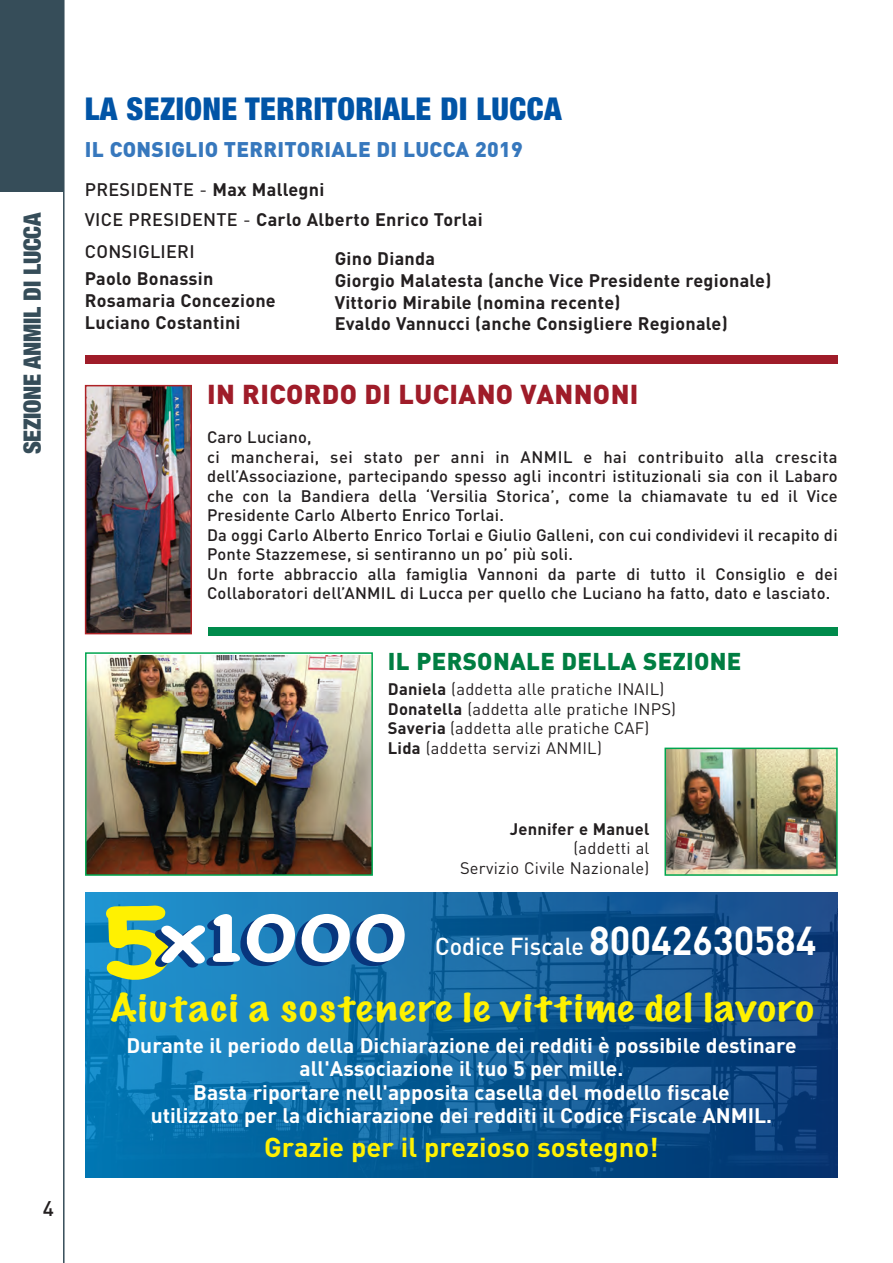
<style>
.page{position:relative;width:893px;height:1263px;background:#fff}
.page>*{position:absolute;margin:0;border:0;box-sizing:border-box;transform-origin:0 0}
.t1{font:700 102.75px "Chalkboard";color:#fff101;scale:1.31 1}
.t2{font:700 66.9px "Chalkboard";letter-spacing:.01em;color:#fff;scale:1.31 1}
.t3{font:100 34.95px "Marker Felt";letter-spacing:.045em;color:#fff101;scale:1.27 1}
.t4{font:900 condensed 31.5px "Helvetica Neue";letter-spacing:.015em;color:#0154a6}
.t5{font:700 27px "DIN";color:#fff101}
.t6{font:900 27px "DIN";letter-spacing:.015em;color:#9f1c29}
.t7{font:500 24.3px "DIN";color:#fff;scale:.96 1}
.t8{font:900 24px "DIN";letter-spacing:.015em;color:#007e42}
.t9{font:900 condensed 24px "Helvetica Neue";letter-spacing:-.01em;color:#364d59}
.t10{font:900 21px "DIN";letter-spacing:.015em;color:#3778bd}
.t11{font:500 21px "DIN";color:#231f20}
.t12{font:700 20.85px "DIN";color:#fff}
.t13{font:700 18px "DIN";letter-spacing:.015em;color:#231f20}
.t14{font:500 18px "DIN";letter-spacing:.015em;color:#231f20}
.t15{font:500 16.5px/19.5px "DIN";letter-spacing:.015em;color:#231f20}
.t16{font:16.5px "DIN";letter-spacing:.015em;color:#231f20}
.t17{font:700 16.5px "DIN";letter-spacing:.015em;color:#231f20}
.s1{font-weight:500}
.s2{font-weight:400}
.s3{font-weight:700}
.s4{font-weight:700;font-size:39.9px}
</style>
<div class="page">
<div style="left:0;top:0;width:64px;height:191px;background:#364d59"></div>
<hr style="left:63px;top:0;width:2px;height:1263px;background:#364d59">
<img style="left:86px;top:892px;width:752px;height:286px">
<img style="left:88px;top:388px;width:101px;height:243px">
<div style="left:85px;top:385px;width:107px;height:249px;border:2px solid #ae2226"></div>
<div style="left:85px;top:355px;width:753px;height:8px;background:#9f1c29"></div>
<div style="left:208px;top:627px;width:630px;height:9px;background:#008b4c"></div>
<img style="left:88px;top:655px;width:282px;height:218px">
<div style="left:85px;top:652px;width:288px;height:224px;border:2px solid #00a54f"></div>
<img style="left:667px;top:751px;width:168px;height:122px">
<div style="left:664px;top:748px;width:174px;height:128px;border:2px solid #00a54f"></div>
<p class="t9" style="left:19px;top:454px;width:243px;rotate:-90deg">SEZIONE ANMIL DI LUCCA</p>
<p class="t11" style="left:43px;top:1201px;width:13px">4</p>
<p class="t4" style="left:85px;top:91px;width:478px">LA SEZIONE TERRITORIALE DI LUCCA</p>
<p class="t10" style="left:85px;top:142px;width:439px">IL CONSIGLIO TERRITORIALE DI LUCCA 2019</p>
<p class="t13" style="left:85px;top:183px;width:241px"><span class="s1">PRESIDENTE</span> <span class="s2">-</span> Max Mallegni</p>
<p class="t13" style="left:85px;top:213px;width:399px"><span class="s1">VICE PRESIDENTE</span> <span class="s2">-</span> Carlo Alberto Enrico Torlai</p>
<p class="t14" style="left:85px;top:245px;width:111px">CONSIGLIERI</p>
<p class="t13" style="left:85px;top:273px;width:130px">Paolo Bonassin</p>
<p class="t13" style="left:85px;top:294px;width:192px">Rosamaria Concezione</p>
<p class="t13" style="left:85px;top:316px;width:157px">Luciano Costantini</p>
<p class="t13" style="left:335px;top:252px;width:102px">Gino Dianda</p>
<p class="t13" style="left:335px;top:274px;width:438px">Giorgio Malatesta (anche Vice Presidente regionale)</p>
<p class="t13" style="left:335px;top:296px;width:287px">Vittorio Mirabile (nomina recente)</p>
<p class="t13" style="left:335px;top:318px;width:395px">Evaldo Vannucci (anche Consigliere Regionale)</p>
<p class="t6" style="left:207px;top:385px;width:433px">IN RICORDO DI LUCIANO VANNONI</p>
<p class="t15" style="left:207px;top:429px;width:106px">Caro Luciano,</p>
<p class="t15" style="left:207px;top:449px;width:632px;text-align:justify">ci mancherai, sei stato per anni in ANMIL e hai contribuito alla crescita dell’Associazione, partecipando spesso agli incontri istituzionali sia con il Labaro che con la Bandiera della ‘Versilia Storica’, come la chiamavate tu ed il Vice Presidente Carlo Alberto Enrico Torlai.</p>
<p class="t15" style="left:207px;top:527px;width:632px">Da oggi Carlo Alberto Enrico Torlai e Giulio Galleni, con cui condividevi il recapito di<br>Ponte Stazzemese, si sentiranno un po’ più soli.</p>
<p class="t15" style="left:207px;top:566px;width:632px">Un forte abbraccio alla famiglia Vannoni da parte di tutto il Consiglio e dei<br>Collaboratori dell’ANMIL di Lucca per quello che Luciano ha fatto, dato e lasciato.</p>
<p class="t8" style="left:388px;top:653px;width:355px">IL PERSONALE DELLA SEZIONE</p>
<p class="t16" style="left:388px;top:683px;width:278px"><span class="s3">Daniela</span> (addetta alle pratiche INAIL)</p>
<p class="t16" style="left:388px;top:703px;width:290px"><span class="s3">Donatella</span> (addetta alle pratiche INPS)</p>
<p class="t16" style="left:388px;top:722px;width:263px"><span class="s3">Saveria</span> (addetta alle pratiche CAF)</p>
<p class="t16" style="left:388px;top:742px;width:215px"><span class="s3">Lida</span> (addetta servizi ANMIL)</p>
<p class="t1" style="left:95px;top:901px;width:64px">5</p>
<p class="t2" style="left:158px;top:911px;width:192px">x1000</p>
<p class="t17" style="left:510px;top:823px;width:141px">Jennifer e Manuel</p>
<p class="t16" style="left:573px;top:842px;width:78px">(addetti al</p>
<p class="t16" style="left:460px;top:862px;width:191px">Servizio Civile Nazionale)</p>
<p class="t7" style="left:435px;top:938px;width:399px">Codice Fiscale <span class="s4">80042630584</span></p>
<p class="t3" style="left:110px;top:988px;width:556px">Aiutaci a sostenere le vittime del lavoro</p>
<p class="t12" style="left:126px;top:1038px;width:672px">Durante il periodo della Dichia ra zione dei redditi è possibile destinare</p>
<p class="t12" style="left:300px;top:1061px;width:325px">al l'As so ciazione il tuo 5 per mille.</p>
<p class="t12" style="left:193px;top:1085px;width:538px">Basta riportare nell'appo sita casella del modello fiscale</p>
<p class="t12" style="left:151px;top:1108px;width:623px">utilizzato per la dichiarazione dei redditi il Codice Fiscale ANMIL.</p>
<p class="t5" style="left:264px;top:1138px;width:396px">Grazie per il prezioso sostegno!</p>
</div>
